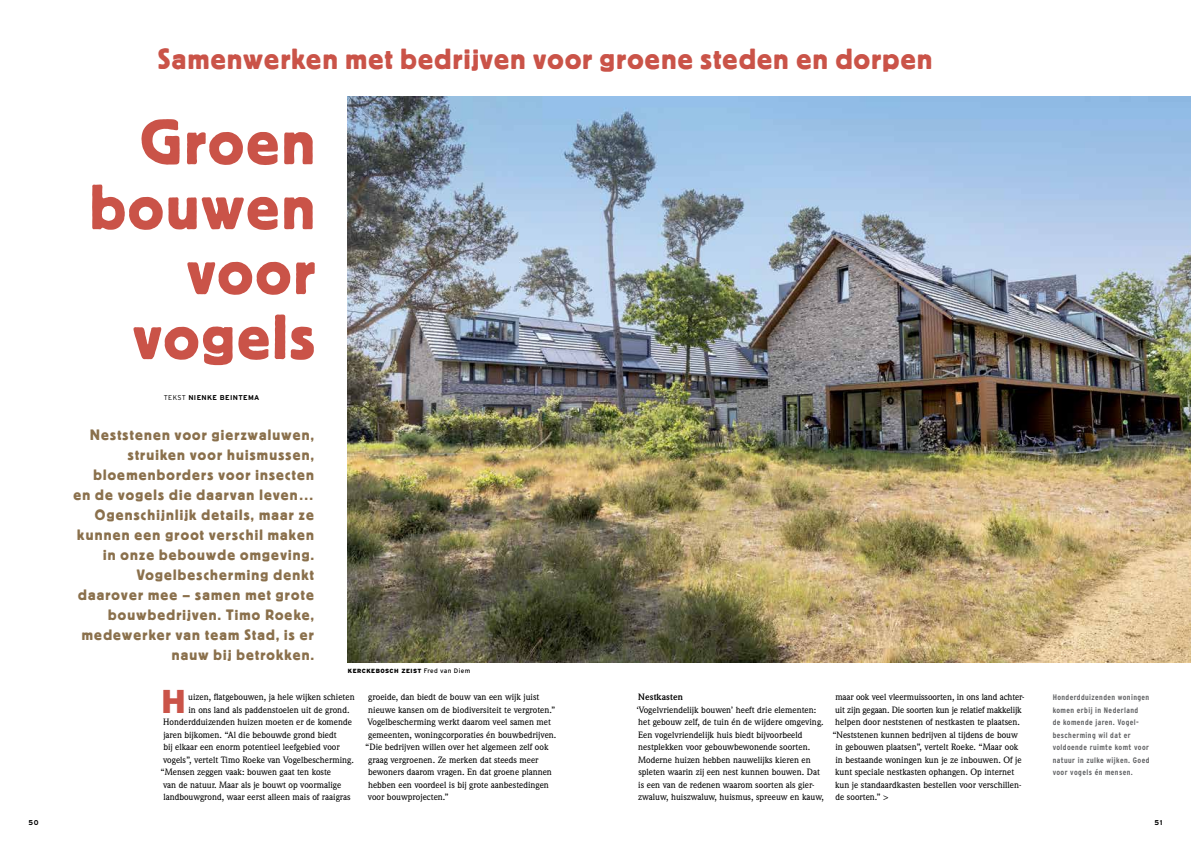
<style>
.page{position:relative;width:1191px;height:842px;background:#fff}
.page>*{position:absolute;margin:0;border:0;box-sizing:border-box;transform-origin:0 0}
.t1{font:63.2px/64.9px "Block BE";letter-spacing:.04em;color:#ca5348;text-align:right}
.t2{font:900 33px "Interstate";color:#ca5348}
.t3{font:29px "Block BE";letter-spacing:.045em;color:#ca5348}
.t4{font:15px/20px "Block BE";letter-spacing:.08em;color:#8a704c;text-align:right}
.t5{font:500 9px/12.5px "Weidemann ITC Pro";color:#000}
.t6{font:500 9px "Weidemann ITC Pro";letter-spacing:-.02em;color:#000}
.t7{font:700 9px "Weidemann ITC Pro";letter-spacing:.01em;color:#000}
.t8{font:700 condensed 8px/12.5px "Interstate";letter-spacing:.05em;color:#636466}
.t9{font:700 7px "Interstate";letter-spacing:.05em;color:#000}
.t10{font:900 6px "Interstate";letter-spacing:.07em;color:#000}
.s1{font-weight:300}
.s2{font-weight:400;font-size:6.5px}
</style>
<div class="page">
<img style="left:348px;top:96px;width:843px;height:567px">
<h3 class="t3" style="left:158px;top:43px;width:776px">Samenwerken met bedrijven voor groene steden en dorpen</h3>
<h1 class="t1" style="left:90px;top:108px;width:226px">Groen bouwen voor vogels</h1>
<p class="t9" style="left:164px;top:394px;width:97px"><span class="s1">TEKST</span> NIENKE BEINTEMA</p>
<p class="t4" style="left:73px;top:424px;width:242px">Neststenen voor gierzwaluwen, struiken voor huismussen, bloemenborders voor insecten en de vogels die daarvan leven…<br>Ogenschijnlijk details, maar ze kunnen een groot verschil maken in onze bebouwde omgeving.<br>Vogelbescherming denkt daarover mee – samen met grote bouwbedrijven. Timo Roeke, medewerker van team Stad, is er nauw bij betrokken.</p>
<p class="t10" style="left:348px;top:667px;width:124px">KERCKEBOSCH ZEIST <span class="s2">Fred van Diem</span></p>
<h2 class="t2" style="left:161px;top:682px;width:26px">H</h2>
<p class="t8" style="left:1052px;top:691px;width:98px">Honderdduizenden woningen komen erbij in Nederland<br>de komende jaren. Vogel&shy;bescherming wil dat er voldoende ruimte komt voor natuur in zulke wijken. Goed voor vogels én mensen.</p>
<p class="t5" style="left:368px;top:691px;width:173px">groeide, dan biedt de bouw van een wijk juist</p>
<p class="t5" style="left:368px;top:703px;width:189px">nieuwe kansen om de biodiversiteit te vergroten.”</p>
<p class="t5" style="left:367px;top:716px;width:185px">Vogelbescherming werkt daarom veel samen met</p>
<p class="t5" style="left:368px;top:728px;width:190px">gemeenten, woningcorporaties én bouwbedrijven.</p>
<p class="t5" style="left:365px;top:741px;width:185px">“Die bedrijven willen over het algemeen zelf ook</p>
<p class="t5" style="left:368px;top:753px;width:172px">graag vergroenen. Ze merken dat steeds meer</p>
<p class="t5" style="left:368px;top:766px;width:185px">bewoners daarom vragen. En dat groene plannen</p>
<p class="t5" style="left:368px;top:778px;width:182px">hebben een voordeel is bij grote aanbestedingen</p>
<p class="t5" style="left:368px;top:791px;width:82px">voor bouwprojecten.”</p>
<p class="t7" style="left:638px;top:691px;width:46px">Nestkasten</p>
<p class="t5" style="left:636px;top:703px;width:189px">‘Vogelvriendelijk bouwen’ heeft drie elementen: het gebouw zelf, de tuin én de wijdere omgeving.<br>Een vogelvriendelijk huis biedt bijvoorbeeld nestplekken voor gebouwbewonende soorten.<br>Moderne huizen hebben nauwelijks kieren en spleten waarin zij een nest kunnen bouwen. Dat is een van de redenen waarom soorten als gier&shy;zwaluw, huiszwaluw, huismus, spreeuw en kauw,</p>
<p class="t5" style="left:835px;top:691px;width:191px">maar ook veel vleermuissoorten, in ons land achter-</p>
<p class="t6" style="left:835px;top:704px;width:188px">uit zijn gegaan. Die soorten kun je relatief makkelijk</p>
<p class="t5" style="left:835px;top:716px;width:186px">helpen door neststenen of nestkasten te plaatsen.</p>
<p class="t5" style="left:832px;top:728px;width:187px">“Neststenen kunnen bedrijven al tijdens de bouw</p>
<p class="t5" style="left:835px;top:741px;width:184px">in gebouwen plaatsen”, vertelt Roeke. “Maar ook</p>
<p class="t5" style="left:835px;top:753px;width:188px">in bestaande woningen kun je ze inbouwen. Of je</p>
<p class="t5" style="left:835px;top:766px;width:181px">kunt speciale nestkasten ophangen. Op internet</p>
<p class="t5" style="left:835px;top:778px;width:188px">kun je standaardkasten bestellen voor verschillen-</p>
<p class="t5" style="left:835px;top:791px;width:55px">de soorten.” &gt;</p>
<p class="t5" style="left:188px;top:691px;width:168px">uizen, flatgebouwen, ja hele wijken schieten</p>
<p class="t5" style="left:188px;top:703px;width:163px">in ons land als paddenstoelen uit de grond.</p>
<p class="t5" style="left:163px;top:716px;width:190px">Honderdduizenden huizen moeten er de komende</p>
<p class="t5" style="left:163px;top:728px;width:175px">jaren bijkomen. “Al die bebouwde grond biedt</p>
<p class="t5" style="left:163px;top:741px;width:178px">bij elkaar een enorm potentieel leefgebied voor</p>
<p class="t5" style="left:163px;top:753px;width:192px">vogels”, vertelt Timo Roeke van Vogelbescherming.</p>
<p class="t5" style="left:160px;top:766px;width:172px">“Mensen zeggen vaak: bouwen gaat ten koste</p>
<p class="t5" style="left:163px;top:778px;width:180px">van de natuur. Maar als je bouwt op voormalige</p>
<p class="t5" style="left:163px;top:791px;width:189px">landbouwgrond, waar eerst alleen mais of raaigras</p>
<p class="t9" style="left:28px;top:819px;width:12px">50</p>
<p class="t9" style="left:1154px;top:819px;width:10px">51</p>
</div>
